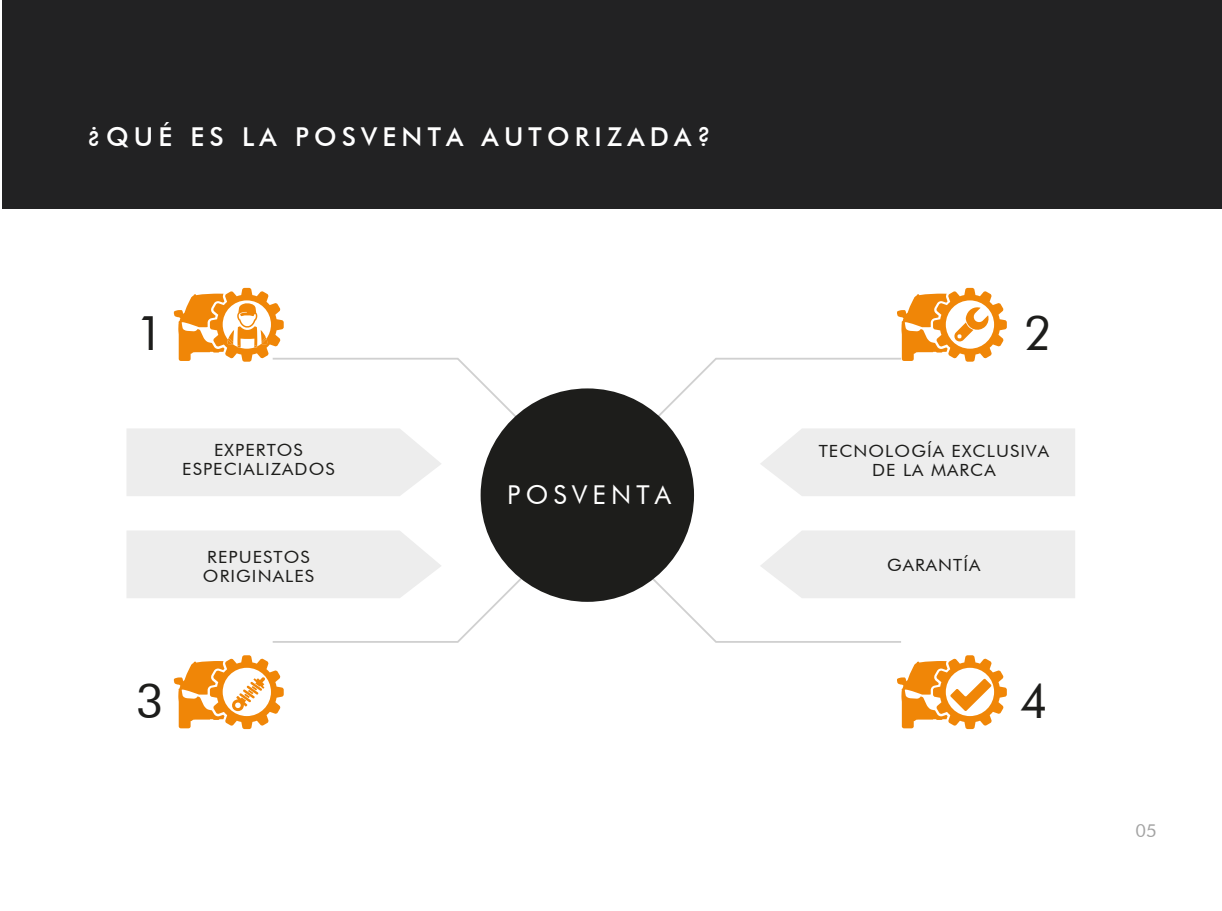
<style>
.page{position:relative;width:1222px;height:911px;background:#fff}
.page>*{position:absolute;margin:0;border:0;box-sizing:border-box;transform-origin:0 0}
.t1{font:48px "Futura BT";color:#1d1d1b}
.t2{font:500 26px "Futura BT";letter-spacing:.2em;color:#fff}
.t3{font:26px "Futura BT";letter-spacing:.2em;color:#fff}
.t4{font:18px "Futura BT";color:#a3a3a3}
.t5{font:16.8px/19.2px "Futura BT";letter-spacing:.06em;color:#1d1d1b;text-align:center;scale:1.07 1}
</style>
<div class="page">
<div style="left:902px;top:428px;width:172px;height:68px;background:#ededed"></div>
<div style="left:902px;top:531px;width:172px;height:67px;background:#ededed"></div>
<div style="left:127px;top:428px;width:144px;height:68px;background:#ededed"></div>
<div style="left:127px;top:531px;width:144px;height:67px;background:#ededed"></div>
<div style="left:2px;top:0;width:1219px;height:208px;background:#222223"></div>
<svg style="left:271px;top:531px;width:292px;height:112px"></svg>
<svg style="left:271px;top:357px;width:244px;height:139px"></svg>
<svg style="left:614px;top:357px;width:288px;height:132px"></svg>
<svg style="left:563px;top:489px;width:339px;height:154px"></svg>
<div style="left:480px;top:388px;width:214px;height:213px;background:#1d1d1b;border-radius:50%"></div>
<svg style="left:174px;top:288px;width:110px;height:73px"></svg>
<svg style="left:896px;top:288px;width:110px;height:73px"></svg>
<svg style="left:174px;top:655px;width:110px;height:74px"></svg>
<svg style="left:897px;top:655px;width:109px;height:74px"></svg>
<h2 class="t2" style="left:87px;top:121px;width:625px">¿QUÉ ES LA POSVENTA AUTORIZADA?</h2>
<h1 class="t1" style="left:136px;top:304px;width:30px">1</h1>
<h1 class="t1" style="left:1023px;top:304px;width:30px">2</h1>
<p class="t5" style="left:182px;top:440px;width:144px">EXPERTOS<br>ESPECIALIZADOS</p>
<p class="t5" style="left:203px;top:547px;width:105px;text-align:left">REPUESTOS<br>ORIGINALES</p>
<h1 class="t1" style="left:136px;top:671px;width:30px">3</h1>
<h2 class="t3" style="left:507px;top:479px;width:165px">POSVENTA</h2>
<p class="t5" style="left:818px;top:441px;width:217px">TECNOLOGÍA EXCLUSIVA<br>DE LA MARCA</p>
<p class="t5" style="left:887px;top:555px;width:89px">GARANTÍA</p>
<h1 class="t1" style="left:1019px;top:671px;width:30px">4</h1>
<p class="t4" style="left:1135px;top:819px;width:23px">05</p>
</div>
